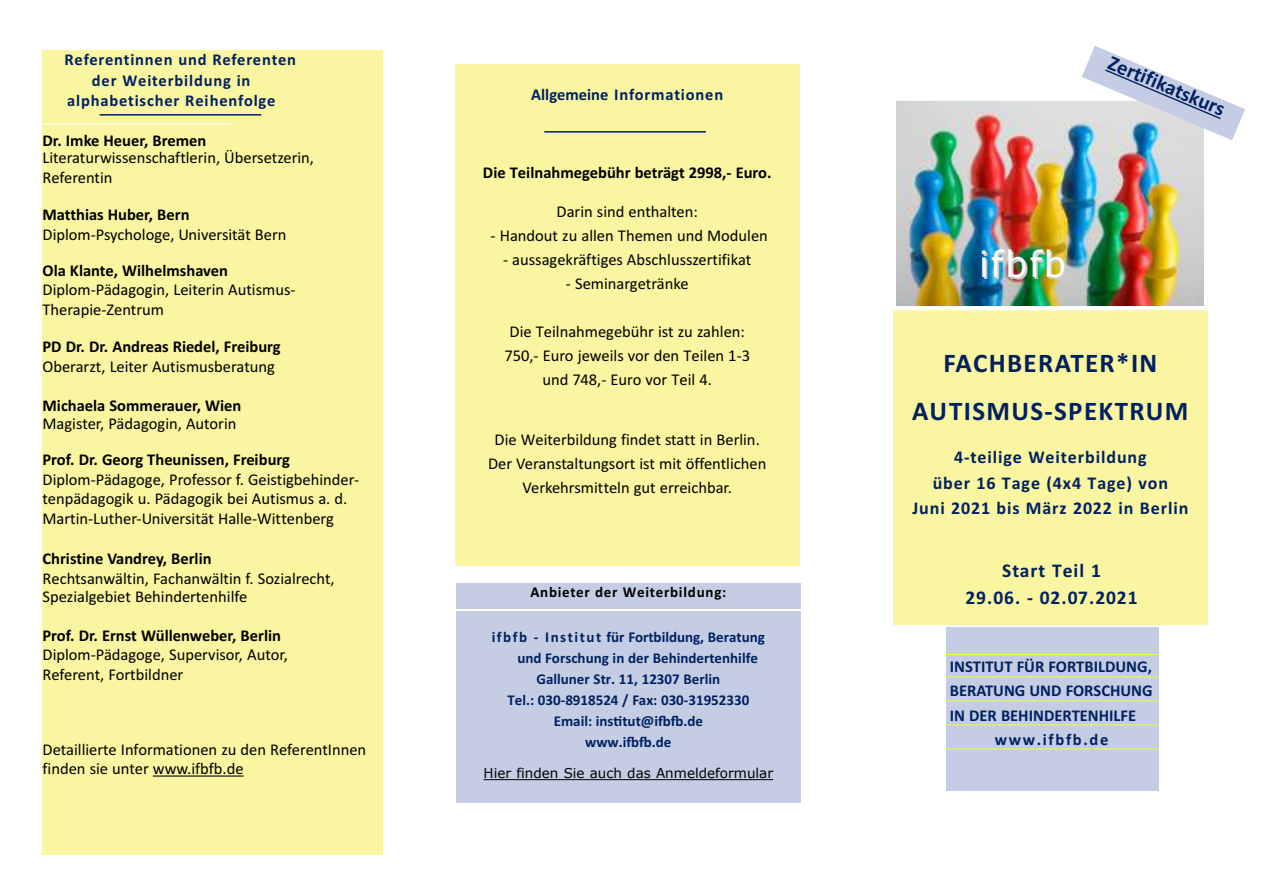
<style>
.page{position:relative;width:1263px;height:893px;background:#fff}
.page>*{position:absolute;margin:0;border:0;box-sizing:border-box;transform-origin:0 0}
.t1{font:36px "Verdana";letter-spacing:.05em;color:#fff}
.t2{font:700 27px/48px "Calibri";letter-spacing:.05em;color:#002060;text-align:center}
.t3{font:700 21px "Calibri";color:#002060}
.t4{font:700 19.5px/27px "Calibri";letter-spacing:.05em;color:#002060;text-align:center}
.t5{font:700 18px/25.5px "Calibri";letter-spacing:.05em;color:#002060;text-align:center}
.t6{font:16.5px/19.5px "Calibri";color:#000}
.t7{font:700 16.5px "Calibri";color:#000}
.t8{font:700 16.5px "Calibri";letter-spacing:.04em;color:#002060}
.t9{font:700 16.5px "Calibri";color:#002060}
.t10{font:700 16.5px "Calibri";letter-spacing:.1em;color:#002060}
.t11{font:700 15px "Calibri";color:#002060}
.t12{font:700 15px "Calibri";letter-spacing:.05em;color:#000}
.t13{font:13.5px "Verdana";color:#000}
</style>
<div class="page">
<div style="left:893px;top:293px;width:315px;height:332px;background:#f9f5a1"></div>
<div style="left:456px;top:611px;width:344px;height:191px;background:#c4cde3"></div>
<hr style="left:484px;top:779px;width:289px;height:1px;background:#000">
<div style="left:946px;top:628px;width:212px;height:163px;background:#c4cde3"></div>
<hr style="left:946px;top:654px;width:212px;height:1px;background:#ebff38">
<hr style="left:946px;top:677px;width:212px;height:1px;background:#ebff38">
<hr style="left:946px;top:701px;width:212px;height:1px;background:#ebff38">
<hr style="left:946px;top:725px;width:212px;height:1px;background:#ebff38">
<hr style="left:946px;top:749px;width:212px;height:1px;background:#ebff38">
<img style="left:897px;top:102px;width:306px;height:204px">
<div style="left:893px;top:98px;width:315px;height:212px;border:3px solid #fff"></div>
<div style="left:43px;top:50px;width:340px;height:805px;background:#f9f5a1"></div>
<hr style="left:153px;top:775px;width:91px;height:2px;background:#000">
<hr style="left:43px;top:124px;width:191px;height:1px;background:#fff">
<div style="left:456px;top:584px;width:344px;height:25px;background:#c4cde3"></div>
<hr style="left:100px;top:114px;width:161px;height:2px;background:#002060">
<div style="left:455px;top:64px;width:344px;height:502px;background:#f9f5a1"></div>
<hr style="left:544px;top:131px;width:162px;height:2px;background:#002060">
<svg style="left:1082px;top:46px;width:163px;height:94px"></svg>
<p class="t8" style="left:65px;top:50px;width:233px">Referentinnen und Referenten</p>
<p class="t8" style="left:92px;top:71px;width:160px">der Weiterbildung in</p>
<p class="t8" style="left:67px;top:91px;width:210px">alphabetischer Reihenfolge</p>
<p class="t7" style="left:43px;top:131px;width:165px">Dr. Imke Heuer, Bremen</p>
<p class="t6" style="left:43px;top:147px;width:273px">Literaturwissenschaftlerin, Übersetzerin,<br>Referentin</p>
<p class="t7" style="left:43px;top:205px;width:148px">Matthias Huber, Bern</p>
<p class="t6" style="left:43px;top:225px;width:246px">Diplom-Psychologe, Universität Bern</p>
<p class="t7" style="left:43px;top:261px;width:187px">Ola Klante, Wilhelmshaven</p>
<p class="t6" style="left:43px;top:280px;width:255px">Diplom-Pädagogin, Leiterin Autismus-<br>Therapie-Zentrum</p>
<p class="t7" style="left:43px;top:337px;width:240px">PD Dr. Dr. Andreas Riedel, Freiburg</p>
<p class="t6" style="left:43px;top:357px;width:234px">Oberarzt, Leiter Autismusberatung</p>
<p class="t7" style="left:43px;top:396px;width:200px">Michaela Sommerauer, Wien</p>
<p class="t6" style="left:43px;top:414px;width:195px">Magister, Pädagogin, Autorin</p>
<p class="t7" style="left:43px;top:450px;width:249px">Prof. Dr. Georg Theunissen, Freiburg</p>
<p class="t6" style="left:43px;top:469px;width:318px">Diplom-Pädagoge, Professor f. Geistigbehinder&shy;tenpädagogik u. Pädagogik bei Autismus a. d.<br>Martin-Luther-Universität Halle-Wittenberg</p>
<p class="t7" style="left:43px;top:549px;width:171px">Christine Vandrey, Berlin</p>
<p class="t6" style="left:43px;top:569px;width:294px;line-height:18px">Rechtsanwältin, Fachanwältin f. Sozialrecht,<br>Spezialgebiet Behindertenhilfe</p>
<p class="t7" style="left:43px;top:625px;width:240px">Prof. Dr. Ernst Wüllenweber, Berlin</p>
<p class="t6" style="left:43px;top:645px;width:247px">Diplom-Pädagoge, Supervisor, Autor,<br>Referent, Fortbildner</p>
<p class="t6" style="left:43px;top:739px;width:325px">Detaillierte Informationen zu den ReferentInnen finden sie unter www.ifbfb.de</p>
<p class="t8" style="left:531px;top:84px;width:193px">Allgemeine Informationen</p>
<p class="t7" style="left:483px;top:163px;width:290px">Die Teilnahmegebühr beträgt 2998,- Euro.</p>
<p class="t6" style="left:557px;top:201px;width:143px">Darin sind enthalten:</p>
<p class="t6" style="left:491px;top:225px;width:279px">- Handout zu allen Themen und Modulen</p>
<p class="t6" style="left:503px;top:249px;width:250px">- aussagekräftiges Abschlusszertifikat</p>
<p class="t6" style="left:566px;top:273px;width:124px">- Seminargetränke</p>
<p class="t6" style="left:504px;top:319px;width:247px;line-height:24px;text-align:center">Die Teilnahmegebühr ist zu zahlen:<br>750,- Euro jeweils vor den Teilen 1-3 und 748,- Euro vor Teil 4.</p>
<p class="t6" style="left:488px;top:427px;width:280px;line-height:24px;text-align:center">Die Weiterbildung findet statt in Berlin.<br>Der Veranstaltungsort ist mit öffentlichen<br>Verkehrsmitteln gut erreichbar.</p>
<p class="t12" style="left:530px;top:583px;width:198px">Anbieter der Weiterbildung:</p>
<p class="t11" style="left:492px;top:628px;width:275px">ifbfb - Institut für Fortbildung, Beratung</p>
<p class="t11" style="left:517px;top:649px;width:242px">und Forschung in der Behindertenhilfe</p>
<p class="t11" style="left:536px;top:670px;width:185px">Galluner Str. 11, 12307 Berlin</p>
<p class="t11" style="left:507px;top:691px;width:243px">Tel.: 030-8918524 / Fax: 030-31952330</p>
<p class="t11" style="left:554px;top:712px;width:151px">Email: institut@ifbfb.de</p>
<p class="t11" style="left:585px;top:733px;width:88px">www.ifbfb.de</p>
<p class="t13" style="left:484px;top:765px;width:291px">Hier finden Sie auch das Anmeldeformular</p>
<p class="t3" style="left:1114px;top:50px;width:126px;rotate:23deg">Zertifikatskurs</p>
<h1 class="t1" style="left:979px;top:241px;width:89px">ifbfb</h1>
<h2 class="t2" style="left:912px;top:339px;width:278px">FACHBERATER*IN<br>AUTISMUS-SPEKTRUM</h2>
<p class="t5" style="left:912px;top:444px;width:277px">4-teilige Weiterbildung<br>über 16 Tage (4x4 Tage) von<br>Juni 2021 bis März 2022 in Berlin</p>
<p class="t4" style="left:965px;top:557px;width:174px">Start Teil 1<br>29.06. - 02.07.2021</p>
<p class="t9" style="left:950px;top:657px;width:204px">INSTITUT FÜR FORTBILDUNG,</p>
<p class="t9" style="left:950px;top:681px;width:204px">BERATUNG UND FORSCHUNG</p>
<p class="t9" style="left:950px;top:705px;width:188px">IN DER BEHINDERTENHILFE</p>
<p class="t10" style="left:995px;top:729px;width:115px">www.ifbfb.de</p>
</div>
